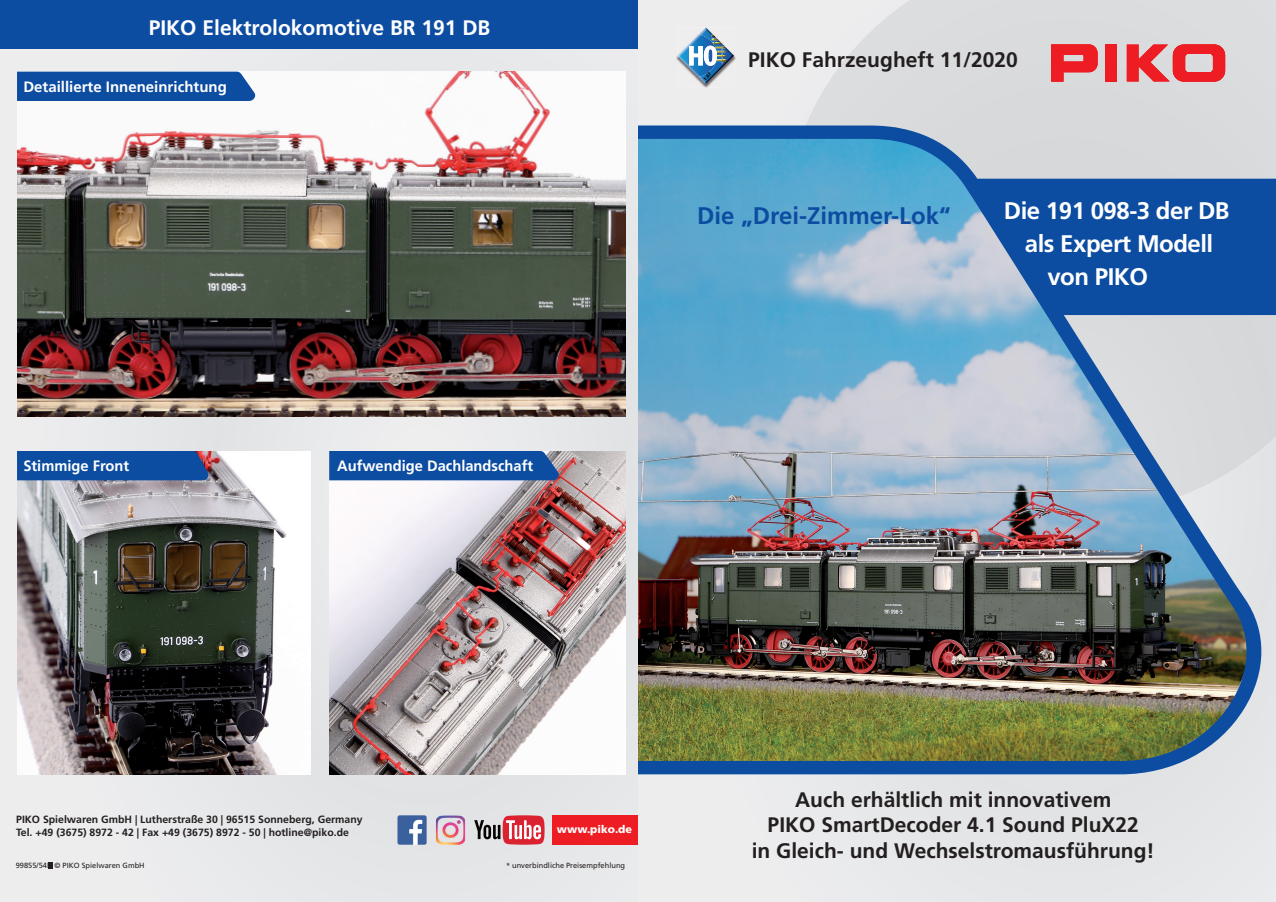
<style>
.page{position:relative;width:1276px;height:902px;background:#fff}
.page>*{position:absolute;margin:0;border:0;box-sizing:border-box;transform-origin:0 0}
.t1{font:700 24px "Frutiger LT Std";letter-spacing:-.02em;color:#fff}
.t2{font:700 24px "Frutiger LT Std";color:#0d4da1}
.t3{font:700 21px/25.2px "Frutiger LT Std";color:#231f20;text-align:center}
.t4{font:700 21px "Frutiger LT Std";color:#fff}
.t5{font:700 15px "Frutiger LT Std";color:#fff}
.t6{font:900 10.8px "Frutiger LT Std";color:#fff}
.t7{font:700 10.5px/12.6px "Frutiger LT Std";color:#231f20}
.t8{font:7.5px "Frutiger LT Std";color:#231f20}
.t9{font:900 condensed 4.8px "Frutiger";color:#000}
</style>
<div class="page">
<div style="left:0;top:49px;width:638px;height:852px;background:#e8e9ea"></div>
<div style="left:0;top:0;width:638px;height:49px;background:#0d4da1"></div>
<div style="left:638px;top:0;width:638px;height:901px;background:#e7e8e9"></div>
<svg style="left:783px;top:0;width:493px;height:516px;background:#dddee0"></svg>
<div style="left:1108px;top:0;width:168px;height:180px;background:#dbdcde"></div>
<svg style="left:1267px;top:179px;width:9px;height:136px"></svg>
<img style="left:638px;top:125px;width:629px;height:649px">
<div style="left:553px;top:815px;width:85px;height:29px;background:#ee1d23"></div>
<img style="left:436px;top:815px;width:29px;height:29px">
<img style="left:397px;top:815px;width:30px;height:29px">
<svg style="left:474px;top:815px;width:70px;height:29px;background:#ca7f85"></svg>
<img style="left:17px;top:72px;width:608px;height:344px">
<img style="left:329px;top:451px;width:296px;height:323px">
<img style="left:17px;top:451px;width:293px;height:323px">
<div style="left:17px;top:451px;width:193px;height:29px;background:#0d4da1"></div>
<div style="left:17px;top:72px;width:240px;height:29px;background:#0d4da1"></div>
<div style="left:329px;top:451px;width:231px;height:29px;background:#0d4da1"></div>
<svg style="left:1051px;top:44px;width:46px;height:37px;background:#e84c51"></svg>
<div style="left:1105px;top:45px;width:12px;height:36px;background:#ee1d23"></div>
<svg style="left:1126px;top:44px;width:99px;height:37px"></svg>
<img style="left:676px;top:28px;width:60px;height:60px">
<img style="left:677px;top:77px;width:21px;height:7px">
<img style="left:699px;top:28px;width:15px;height:7px">
<img style="left:698px;top:47px;width:36px;height:37px">
<img style="left:677px;top:35px;width:39px;height:42px">
<svg style="left:708px;top:34px;width:17px;height:29px"></svg>
<img style="left:689px;top:46px;width:28px;height:20px">
<svg style="left:48px;top:862px;width:4px;height:6px"></svg>
<p class="t4" style="left:149px;top:15px;width:343px">PIKO Elektrolokomotive BR 191 DB</p>
<p class="t5" style="left:23px;top:78px;width:205px">Detaillierte Inneneinrichtung</p>
<p class="t5" style="left:23px;top:457px;width:107px">Stimmige Front</p>
<p class="t5" style="left:337px;top:457px;width:198px">Aufwendige Dachlandschaft</p>
<p class="t9" style="left:702px;top:78px;width:10px;rotate:-45deg">1:87</p>
<p class="t3" style="left:748px;top:47px;width:271px">PIKO Fahrzeugheft 11/2020</p>
<p class="t2" style="left:697px;top:201px;width:255px">Die „Drei-Zimmer-Lok“</p>
<p class="t1" style="left:1004px;top:196px;width:227px">Die 191 098-3 der DB</p>
<p class="t1" style="left:1025px;top:229px;width:190px">als Expert Modell</p>
<p class="t1" style="left:1047px;top:262px;width:102px">von PIKO</p>
<p class="t7" style="left:16px;top:813px;width:348px">PIKO Spielwaren GmbH | Lutherstraße 30 | 96515 Sonneberg, Germany<br>Tel. +49 (3675) 8972 - 42 | Fax +49 (3675) 8972 - 50 | hotline@piko.de</p>
<p class="t8" style="left:16px;top:861px;width:130px">99855/54D © PIKO Spielwaren GmbH</p>
<p class="t6" style="left:557px;top:822px;width:77px">www.piko.de</p>
<p class="t8" style="left:506px;top:861px;width:121px">* unverbindliche Preisempfehlung</p>
<p class="t3" style="left:752px;top:787px;width:404px">Auch erhältlich mit innovativem<br>PIKO SmartDecoder 4.1 Sound PluX22<br>in Gleich- und Wechselstromausführung!</p>
</div>
